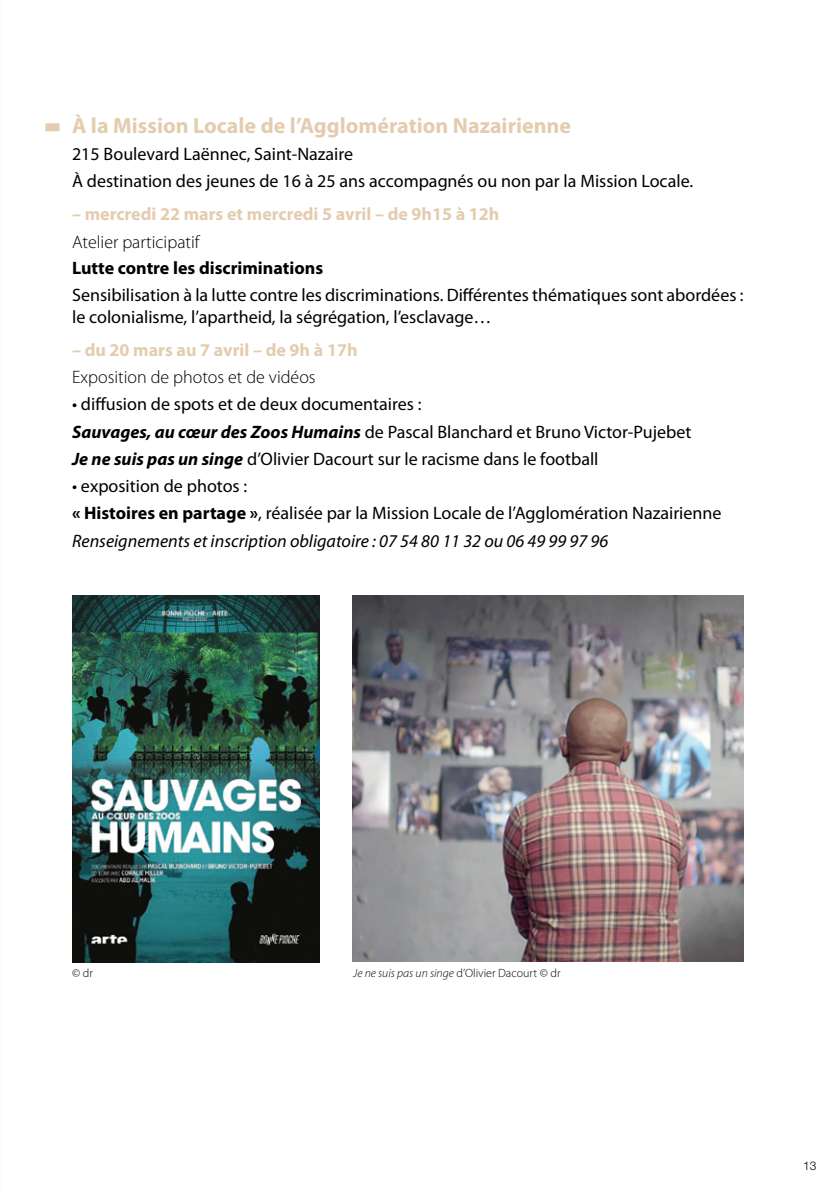
<style>
.page{position:relative;width:840px;height:1191px;background:#fff}
.page>*{position:absolute;margin:0;border:0;box-sizing:border-box;transform-origin:0 0}
.DATES{font:700 22px "Myriad Pro";color:#e3ccaf}
.TARIFS{font:18px/21.6px "Myriad Pro";color:#000}
.TARIFS-2{font:italic 18px "Myriad Pro";color:#000}
.TARIFS-3{font:300 18px "Myriad Pro";color:#000}
.TARIFS-4{font:700 18px "Myriad Pro";color:#e3ccaf}
.DATES-2{font:700 18px "Myriad Pro";color:#000}
.DATES-3{font:700 18px "Myriad Pro";color:#e3ccaf}
.t1{font:300 12px "Myriad Pro";color:#000}
.t2{font:300 12px "Helvetica Neue LT Std";color:#000}
.s1{font-weight:700;font-style:italic}
.s2{font-weight:700}
.s3{font-style:italic}
</style>
<div class="page">
<div style="left:45px;top:123px;width:15px;height:8px;background:#e3ccaf"></div>
<img style="left:72px;top:595px;width:247px;height:367px">
<img style="left:352px;top:595px;width:391px;height:367px">
<p class="DATES" style="left:72px;top:113px;width:500px">À la Mission Locale de l’Agglomération Nazairienne</p>
<p class="TARIFS" style="left:72px;top:144px;width:282px">215 Boulevard Laënnec, Saint-Nazaire</p>
<p class="TARIFS" style="left:72px;top:171px;width:622px">À destination des jeunes de 16 à 25 ans accompagnés ou non par la Mission Locale.</p>
<p class="TARIFS-4" style="left:72px;top:204px;width:428px">– mercredi 22 mars et mercredi 5 avril – de 9h15 à 12h</p>
<p class="TARIFS-3" style="left:72px;top:232px;width:129px">Atelier participatif</p>
<p class="DATES-2" style="left:72px;top:258px;width:252px">Lutte contre les discriminations</p>
<p class="TARIFS" style="left:72px;top:285px;width:672px">Sensibilisation à la lutte contre les discriminations. Différentes thématiques sont abordées : le colonialisme, l’apartheid, la ségrégation, l’esclavage…</p>
<p class="DATES-3" style="left:72px;top:340px;width:287px">– du 20 mars au 7 avril – de 9h à 17h</p>
<p class="TARIFS-3" style="left:72px;top:367px;width:245px">Exposition de photos et de vidéos</p>
<p class="TARIFS" style="left:72px;top:394px;width:351px">• diffusion de spots et de deux documentaires :</p>
<p class="TARIFS" style="left:72px;top:421px;width:620px"><span class="s1">Sauvages, au cœur des Zoos Humains</span> de Pascal Blanchard et Bruno Victor-Pujebet</p>
<p class="TARIFS" style="left:72px;top:448px;width:527px"><span class="s1">Je ne suis pas un singe</span> d’Olivier Dacourt sur le racisme dans le football</p>
<p class="TARIFS" style="left:72px;top:476px;width:177px">• exposition de photos :</p>
<p class="TARIFS" style="left:72px;top:503px;width:650px"><span class="s2">« Histoires en partage »</span>, réalisée par la Mission Locale de l’Agglomération Nazairienne</p>
<p class="TARIFS-2" style="left:72px;top:531px;width:537px">Renseignements et inscription obligatoire : 07 54 80 11 32 ou 06 49 99 97 96</p>
<p class="t1" style="left:72px;top:966px;width:22px">© dr</p>
<p class="t1" style="left:353px;top:966px;width:209px"><span class="s3">Je ne suis pas un singe</span> d’Olivier Dacourt © dr</p>
<p class="t2" style="left:802px;top:1158px;width:15px">13</p>
</div>
